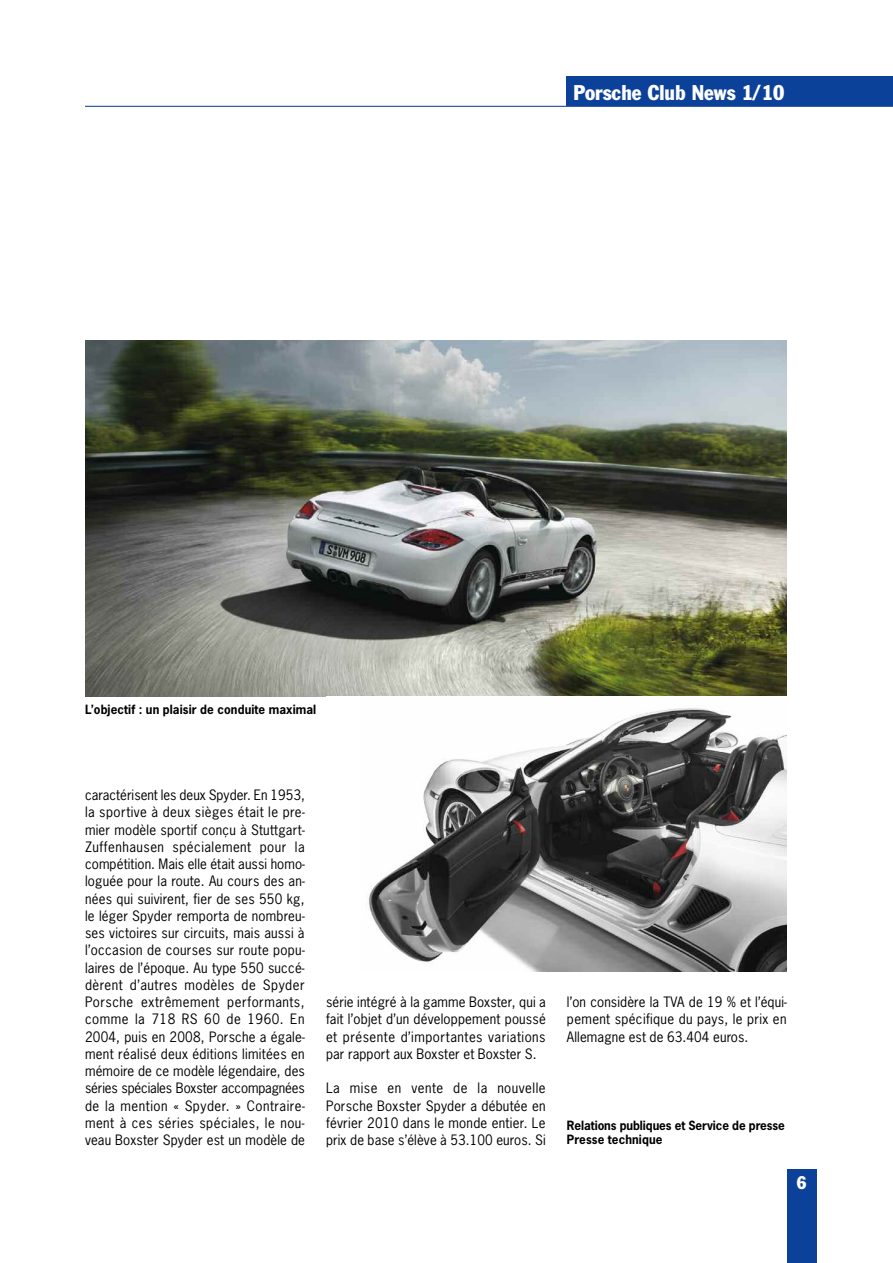
<style>
.page{position:relative;width:893px;height:1263px;background:#fff}
.page>*{position:absolute;margin:0;border:0;box-sizing:border-box;transform-origin:0 0}
.t1{font:condensed 21px "Franklin Gothic";color:#fff}
.t2{font:condensed 18px "Franklin Gothic";color:#fff}
.t3{font:13.5px/17.2px "News Gothic";letter-spacing:.01em;color:#000;text-align:justify}
.t4{font:700 12px/14.5px "News Gothic";letter-spacing:.01em;color:#000}
</style>
<div class="page">
<img style="left:85px;top:340px;width:702px;height:356px">
<img style="left:369px;top:708px;width:417px;height:263px">
<div style="left:567px;top:77px;width:326px;height:29px;background:#0c419a"></div>
<div style="left:787px;top:1169px;width:29px;height:94px;background:#0c419a"></div>
<hr style="left:85px;top:106px;width:808px;height:1px;background:#0c419a">
<h1 class="t1" style="left:573px;top:85px;width:212px">Porsche Club News 1/10</h1>
<p class="t4" style="left:85px;top:703px;width:233px">L’objectif : un plaisir de conduite maximal</p>
<p class="t3" style="left:85px;top:787px;width:221px">caractérisent les deux Spyder. En 1953, la sportive à deux sièges était le pre&shy;mier modèle sportif conçu à Stuttgart-Zuffenhausen spécialement pour la compétition. Mais elle était aussi homo&shy;loguée pour la route. Au cours des an&shy;nées qui suivirent, fier de ses 550 kg, le léger Spyder remporta de nombreu&shy;ses victoires sur circuits, mais aussi à l’occasion de courses sur route popu&shy;laires de l’époque. Au type 550 succé&shy;dèrent d’autres modèles de Spyder Porsche extrêmement performants, comme la 718 RS 60 de 1960. En 2004, puis en 2008, Porsche a égale&shy;ment réalisé deux éditions limitées en mémoire de ce modèle légendaire, des séries spéciales Boxster accompagnées de la mention « Spyder. » Contraire&shy;ment à ces séries spéciales, le nou&shy;veau Boxster Spyder est un modèle de</p>
<p class="t3" style="left:326px;top:994px;width:221px">série intégré à la gamme Boxster, qui a fait l’objet d’un développement poussé et présente d’importantes variations par rapport aux Boxster et Boxster S.</p>
<p class="t3" style="left:326px;top:1080px;width:221px">La mise en vente de la nouvelle Porsche Boxster Spyder a débutée en février 2010 dans le monde entier. Le prix de base s’élève à 53.100 euros. Si</p>
<p class="t3" style="left:567px;top:994px;width:221px">l’on considère la TVA de 19 % et l’équi&shy;pement spécifique du pays, le prix en Allemagne est de 63.404 euros.</p>
<p class="t4" style="left:567px;top:1118px;width:219px">Relations publiques et Service de presse<br>Presse technique</p>
<h2 class="t2" style="left:797px;top:1176px;width:11px">6</h2>
</div>
